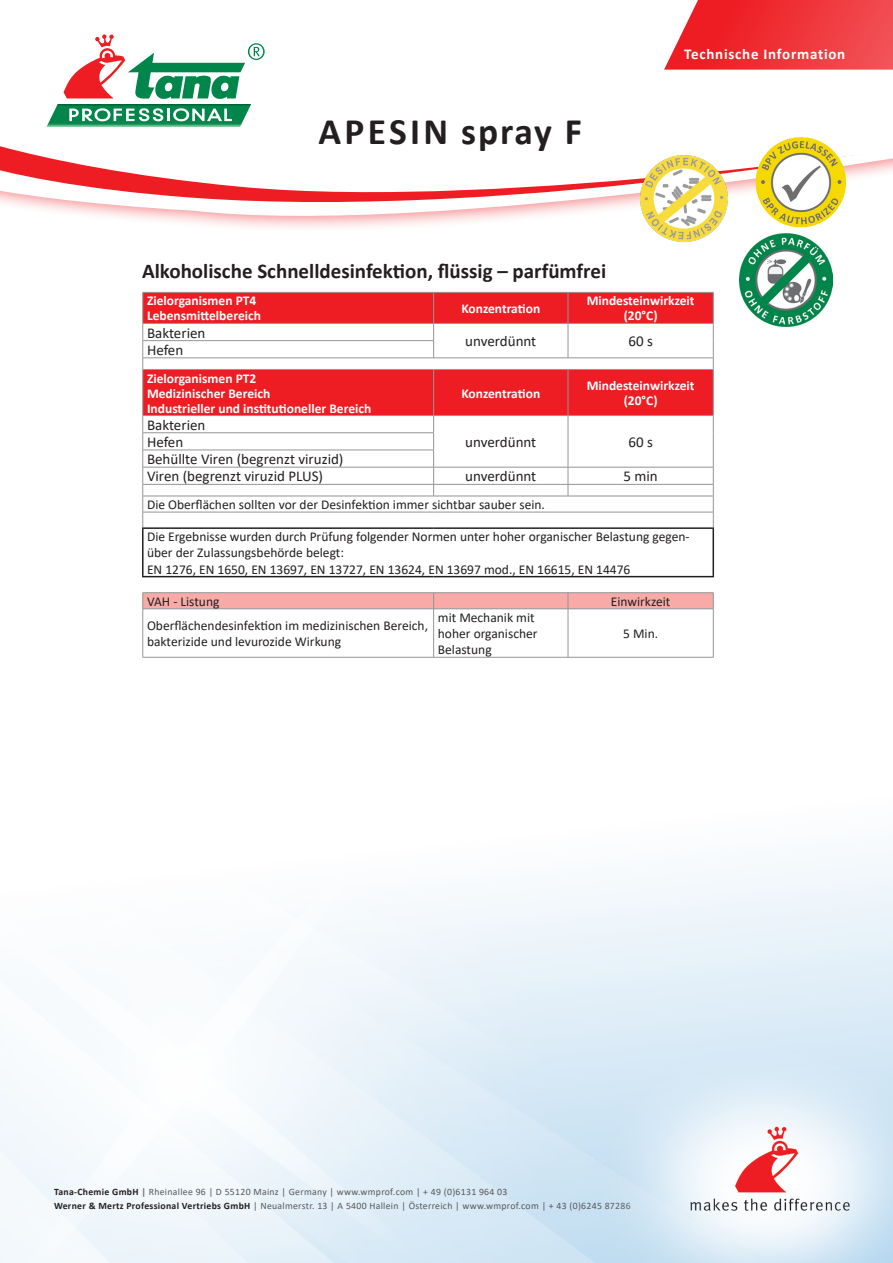
<style>
.page{position:relative;width:893px;height:1263px;background:#fff}
.page>*{position:absolute;margin:0;border:0;box-sizing:border-box;transform-origin:0 0}
.t1{font:700 37.5px "Calibri";letter-spacing:.08em;color:#231f20}
.t2{font:700 21px "Calibri";color:#231f20}
.t3{font:15px "Calibri";color:#231f20}
.t4{font:700 15px "Calibri";letter-spacing:.05em;color:#fff}
.t5{font:13.5px/16.2px "Calibri";color:#231f20}
.t6{font:700 13.5px/15px "Calibri";color:#fff;text-align:center}
.t7{font:9.75px/13.5px "Calibri";letter-spacing:.03em;color:#57585a}
.s1{font-weight:700;color:#231f20}
.s2{font-weight:700;color:#6c6d70}
</style>
<div class="page">
<img style="left:606px;top:1030px;width:287px;height:233px">
<svg style="left:192px;top:222px;width:630px;height:6px"></svg>
<svg style="left:73px;top:212px;width:762px;height:10px"></svg>
<svg style="left:0;top:137px;width:893px;height:75px"></svg>
<svg style="left:46px;top:34px;width:219px;height:93px"></svg>
<svg style="left:664px;top:0;width:229px;height:70px;background:#f04247"></svg>
<img style="left:739px;top:234px;width:93px;height:93px">
<img style="left:756px;top:137px;width:90px;height:90px;border-radius:44px">
<img style="left:639px;top:153px;width:90px;height:91px;border-radius:45px">
<svg style="left:144px;top:293px;width:569px;height:122px;fill:#ee1d23"></svg>
<div style="left:143px;top:358px;width:570px;height:11px;background:#fff"></div>
<hr style="left:143px;top:292px;width:291px;height:1px;background:#939598">
<hr style="left:143px;top:293px;width:1px;height:30px;background:#939598">
<hr style="left:434px;top:292px;width:134px;height:1px;background:#939598">
<hr style="left:433px;top:293px;width:1px;height:30px;background:#939598">
<hr style="left:568px;top:292px;width:145px;height:1px;background:#939598">
<hr style="left:568px;top:293px;width:1px;height:30px;background:#939598">
<hr style="left:713px;top:293px;width:1px;height:30px;background:#939598">
<hr style="left:143px;top:323px;width:291px;height:1px;background:#939598">
<hr style="left:434px;top:323px;width:134px;height:1px;background:#939598">
<hr style="left:568px;top:323px;width:145px;height:1px;background:#939598">
<svg style="left:568px;top:324px;width:1px;height:34px"></svg>
<hr style="left:143px;top:340px;width:291px;height:1px;background:#939598">
<svg style="left:433px;top:324px;width:1px;height:34px"></svg>
<hr style="left:143px;top:358px;width:291px;height:1px;background:#939598">
<svg style="left:143px;top:324px;width:1px;height:45px"></svg>
<hr style="left:434px;top:358px;width:134px;height:1px;background:#939598">
<hr style="left:568px;top:358px;width:145px;height:1px;background:#939598">
<svg style="left:713px;top:324px;width:1px;height:45px"></svg>
<hr style="left:143px;top:369px;width:291px;height:1px;background:#939598">
<hr style="left:143px;top:370px;width:1px;height:45px;background:#939598">
<hr style="left:434px;top:369px;width:134px;height:1px;background:#939598">
<hr style="left:433px;top:370px;width:1px;height:45px;background:#939598">
<hr style="left:568px;top:369px;width:145px;height:1px;background:#939598">
<hr style="left:568px;top:370px;width:1px;height:45px;background:#939598">
<hr style="left:713px;top:370px;width:1px;height:45px;background:#939598">
<hr style="left:143px;top:415px;width:291px;height:1px;background:#939598">
<hr style="left:434px;top:415px;width:134px;height:1px;background:#939598">
<hr style="left:568px;top:415px;width:145px;height:1px;background:#939598">
<hr style="left:143px;top:432px;width:291px;height:1px;background:#939598">
<hr style="left:143px;top:450px;width:291px;height:1px;background:#939598">
<hr style="left:143px;top:467px;width:291px;height:1px;background:#939598">
<hr style="left:434px;top:467px;width:134px;height:1px;background:#939598">
<hr style="left:568px;top:467px;width:145px;height:1px;background:#939598">
<hr style="left:143px;top:484px;width:291px;height:1px;background:#939598">
<hr style="left:434px;top:484px;width:134px;height:1px;background:#939598">
<svg style="left:433px;top:416px;width:1px;height:80px"></svg>
<hr style="left:568px;top:484px;width:145px;height:1px;background:#939598">
<svg style="left:568px;top:416px;width:1px;height:80px"></svg>
<hr style="left:143px;top:496px;width:291px;height:1px;background:#939598">
<hr style="left:434px;top:496px;width:134px;height:1px;background:#939598">
<hr style="left:568px;top:496px;width:145px;height:1px;background:#939598">
<hr style="left:143px;top:512px;width:291px;height:1px;background:#939598">
<svg style="left:143px;top:416px;width:1px;height:111px"></svg>
<hr style="left:434px;top:512px;width:134px;height:1px;background:#939598">
<hr style="left:568px;top:512px;width:145px;height:1px;background:#939598">
<svg style="left:713px;top:416px;width:1px;height:111px"></svg>
<hr style="left:142px;top:527px;width:292px;height:2px;background:#231f20">
<hr style="left:142px;top:529px;width:2px;height:47px;background:#231f20">
<hr style="left:434px;top:527px;width:134px;height:2px;background:#231f20">
<hr style="left:568px;top:527px;width:146px;height:2px;background:#231f20">
<hr style="left:712px;top:529px;width:2px;height:47px;background:#231f20">
<hr style="left:142px;top:576px;width:292px;height:1px;background:#231f20">
<hr style="left:434px;top:576px;width:134px;height:1px;background:#231f20">
<hr style="left:568px;top:576px;width:146px;height:1px;background:#231f20">
<hr style="left:143px;top:592px;width:291px;height:1px;background:#939598">
<hr style="left:434px;top:592px;width:134px;height:1px;background:#939598">
<hr style="left:568px;top:592px;width:145px;height:1px;background:#939598">
<hr style="left:433px;top:609px;width:1px;height:48px;background:#939598">
<hr style="left:568px;top:609px;width:1px;height:48px;background:#939598">
<hr style="left:713px;top:609px;width:1px;height:48px;background:#939598">
<hr style="left:143px;top:657px;width:291px;height:1px;background:#939598">
<hr style="left:434px;top:657px;width:134px;height:1px;background:#939598">
<hr style="left:568px;top:657px;width:145px;height:1px;background:#939598">
<svg style="left:143px;top:593px;width:571px;height:16px;background:#f1a8a6"></svg>
<hr style="left:143px;top:609px;width:1px;height:48px;background:#939598">
<p class="t1" style="left:319px;top:105px;width:265px">APESIN spray F</p>
<p class="t4" style="left:684px;top:43px;width:163px">Technische Information</p>
<p class="t2" style="left:142px;top:256px;width:466px">Alkoholische Schnelldesinfektion, flüssig – parfümfrei</p>
<p class="t6" style="left:147px;top:293px;width:111px">Zielorganismen PT4</p>
<p class="t6" style="left:147px;top:308px;width:115px">Lebensmittelbereich</p>
<p class="t6" style="left:461px;top:301px;width:80px">Konzentration</p>
<p class="t6" style="left:587px;top:293px;width:109px">Mindesteinwirkzeit (20°C)</p>
<p class="t3" style="left:147px;top:322px;width:60px">Bakterien</p>
<p class="t3" style="left:147px;top:339px;width:38px">Hefen</p>
<p class="t6" style="left:147px;top:370px;width:111px">Zielorganismen PT2</p>
<p class="t6" style="left:147px;top:385px;width:125px">Medizinischer Bereich</p>
<p class="t6" style="left:147px;top:400px;width:226px">Industrieller und institutioneller Bereich</p>
<p class="t3" style="left:465px;top:331px;width:73px">unverdünnt</p>
<p class="t3" style="left:628px;top:331px;width:26px">60 s</p>
<p class="t6" style="left:461px;top:385px;width:80px">Konzentration</p>
<p class="t6" style="left:587px;top:378px;width:109px">Mindesteinwirkzeit (20°C)</p>
<p class="t3" style="left:147px;top:414px;width:60px">Bakterien</p>
<p class="t3" style="left:147px;top:432px;width:38px">Hefen</p>
<p class="t3" style="left:465px;top:432px;width:73px">unverdünnt</p>
<p class="t3" style="left:628px;top:432px;width:26px">60 s</p>
<p class="t3" style="left:147px;top:449px;width:198px">Behüllte Viren (begrenzt viruzid)</p>
<p class="t3" style="left:147px;top:466px;width:178px">Viren (begrenzt viruzid PLUS)</p>
<p class="t3" style="left:465px;top:466px;width:73px">unverdünnt</p>
<p class="t3" style="left:623px;top:466px;width:36px">5 min</p>
<p class="t5" style="left:147px;top:496px;width:399px">Die Oberflächen sollten vor der Desinfektion immer sichtbar sauber sein.</p>
<p class="t5" style="left:147px;top:528px;width:544px">Die Ergebnisse wurden durch Prüfung folgender Normen unter hoher organischer Belastung gegen&shy;über der Zulassungsbehörde belegt:</p>
<p class="t5" style="left:147px;top:561px;width:485px">EN 1276, EN 1650, EN 13697, EN 13727, EN 13624, EN 13697 mod., EN 16615, EN 14476</p>
<p class="t5" style="left:147px;top:593px;width:74px">VAH - Listung</p>
<p class="t5" style="left:611px;top:593px;width:61px">Einwirkzeit</p>
<p class="t5" style="left:147px;top:617px;width:283px">Oberflächendesinfektion im medizinischen Bereich, bakterizide und levurozide Wirkung</p>
<p class="t5" style="left:438px;top:609px;width:101px">mit Mechanik mit hoher organischer<br>Belastung</p>
<p class="t5" style="left:623px;top:625px;width:37px">5 Min.</p>
<p class="t7" style="left:54px;top:1185px;width:578px"><span class="s1">Tana-Chemie GmbH</span> <span class="s2">|</span> Rheinallee 96 | D 55120 Mainz | Germany | www.wmprof.com | + 49 (0)6131 964 03<br><span class="s1">Werner &amp; Mertz Professional Vertriebs GmbH</span> | Neualmerstr. 13 | A 5400 Hallein | Österreich | www.wmprof.com | + 43 (0)6245 87286</p>
</div>
